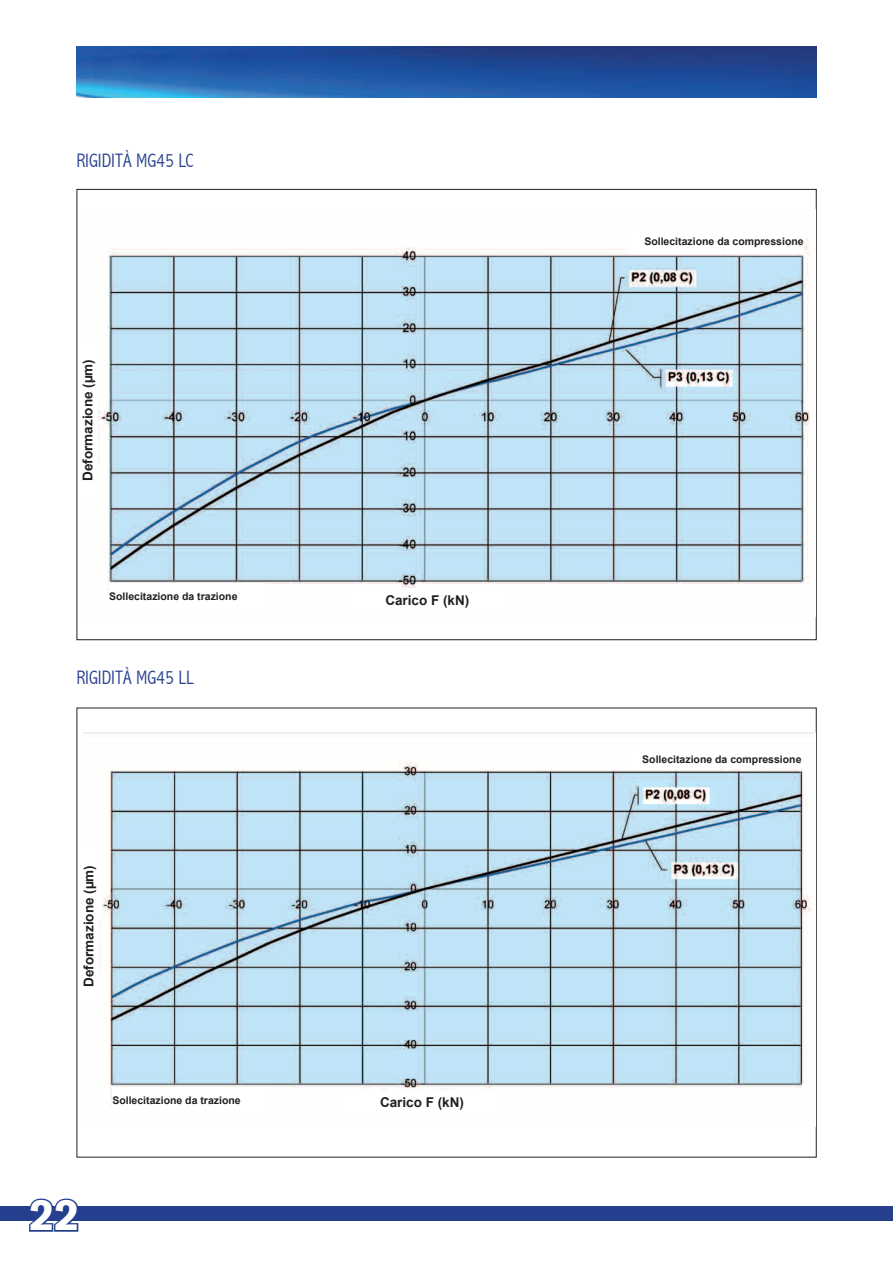
<style>
.page{position:relative;width:893px;height:1263px;background:#fff}
.page>*{position:absolute;margin:0;border:0;box-sizing:border-box;transform-origin:0 0}
.t1{font:700 43.5px "Ad Grotesk SB";color:#fff}
.t2{font:300 condensed 19.5px "Abadi";color:#253f8e}
.t3{font:700 13.5px "Arial";color:#231f20}
.t4{font:700 10.5px "Arial";color:#231f20}
</style>
<div class="page">
<div style="left:0;top:1205px;width:893px;height:15px;background:#253f8e"></div>
<svg style="left:26px;top:1198px;width:54px;height:34px"></svg>
<img style="left:84px;top:733px;width:731px;height:374px">
<img style="left:98px;top:238px;width:712px;height:355px">
<img style="left:77px;top:46px;width:739px;height:52px">
<div style="left:90px;top:342px;width:11px;height:56px;background:#fff"></div>
<div style="left:109px;top:584px;width:155px;height:25px;background:#fff"></div>
<div style="left:350px;top:591px;width:155px;height:19px;background:#fff"></div>
<div style="left:629px;top:229px;width:175px;height:25px;background:#fff"></div>
<div style="left:91px;top:848px;width:11px;height:71px;background:#fff"></div>
<div style="left:79px;top:848px;width:19px;height:155px;background:#fff"></div>
<div style="left:112px;top:1087px;width:156px;height:26px;background:#fff"></div>
<div style="left:344px;top:1092px;width:156px;height:20px;background:#fff"></div>
<div style="left:626px;top:749px;width:175px;height:20px;background:#fff"></div>
<p class="t2" style="left:76px;top:149px;width:119px">RIGIDITÀ MG45 LC</p>
<p class="t3" style="left:80px;top:481px;width:123px;rotate:-90deg">Deformazione (µm)</p>
<p class="t4" style="left:109px;top:590px;width:130px">Sollecitazione da trazione</p>
<p class="t3" style="left:385px;top:593px;width:86px">Carico F (kN)</p>
<p class="t2" style="left:76px;top:666px;width:119px">RIGIDITÀ MG45 LL</p>
<p class="t3" style="left:81px;top:987px;width:123px;rotate:-90deg">Deformazione (µm)</p>
<p class="t4" style="left:112px;top:1094px;width:130px">Sollecitazione da trazione</p>
<p class="t3" style="left:380px;top:1095px;width:86px">Carico F (kN)</p>
<h1 class="t1" style="left:29px;top:1188px;width:52px">22</h1>
<p class="t4" style="left:644px;top:235px;width:161px">Sollecitazione da compressione</p>
<p class="t4" style="left:642px;top:753px;width:161px">Sollecitazione da compressione</p>
</div>
